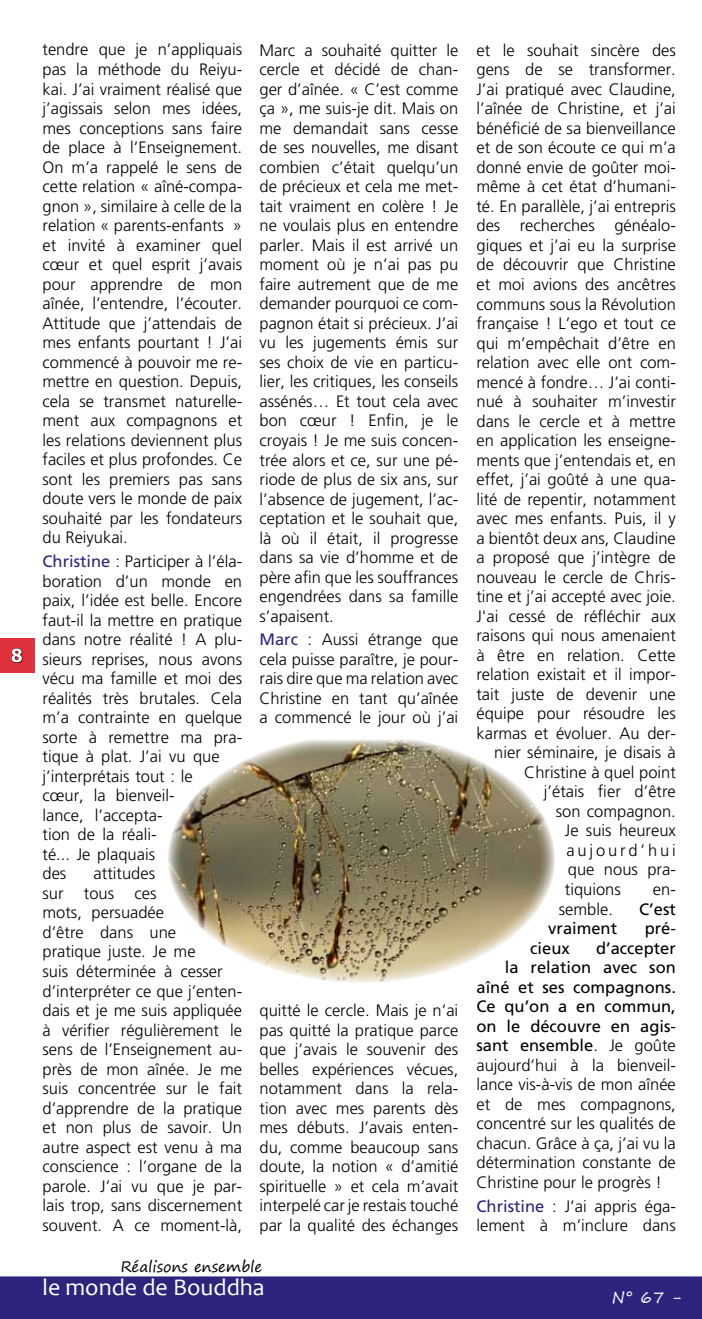
<style>
.page{position:relative;width:702px;height:1319px;background:#fff}
.page>*{position:absolute;margin:0;border:0;box-sizing:border-box;transform-origin:0 0}
.t1{font:24px "Candara";color:#fff}
.t2{font:700 18px "Tahoma";color:#fff}
.t3{font:300 16.5px/19.5px "Frutiger";color:#000;text-align:justify}
.t4{font:16.5px "Frutiger";color:#000}
.t5{font:300 16.5px "Frutiger";letter-spacing:.175em;color:#000}
.t6{font:16.5px "Segoe Print";color:#fff}
.t7{font:15px "Segoe Print";color:#000}
.s1{font-weight:400;color:#2d257d}
.s2{font-weight:300}
</style>
<div class="page">
<div style="left:0;top:1276px;width:702px;height:42px;background:#2d257d"></div>
<div style="left:0;top:638px;width:34px;height:34px;background:#de313b"></div>
<svg style="left:11px;top:648px;width:12px;height:15px"></svg>
<img style="left:168px;top:739px;width:387px;height:243px">
<p class="t2" style="left:11px;top:643px;width:13px">8</p>
<p class="t3" style="left:43px;top:40px;width:201px">tendre que je n’appliquais pas la méthode du Reiyu&shy;kai. J’ai vraiment réalisé que j’agissais selon mes idées, mes conceptions sans faire de place à l’Enseignement.<br>On m’a rappelé le sens de cette relation « aîné-compa&shy;gnon », similaire à celle de la relation « parents-enfants » et invité à examiner quel cœur et quel esprit j’avais pour apprendre de mon aînée, l’entendre, l’écouter.<br>Attitude que j’attendais de mes enfants pourtant ! J’ai commencé à pouvoir me re&shy;mettre en question. Depuis, cela se transmet naturelle&shy;ment aux compagnons et les relations deviennent plus faciles et plus profondes. Ce sont les premiers pas sans doute vers le monde de paix souhaité par les fondateurs du Reiyukai.</p>
<p class="t3" style="left:43px;top:551px;width:201px;text-align:left"><span class="s1">Christine</span> : Participer à l’éla&shy;boration d’un monde en paix, l’idée est belle. Encore faut-il la mettre en pratique dans notre réalité ! A plu&shy;sieurs reprises, nous avons vécu ma famille et moi des réalités très brutales. Cela m’a contrainte en quelque sorte à remettre ma pra&shy;tique à plat. J’ai vu que j’interprétais tout : le<br>cœur, la bienveil-<br>lance, l’accepta-<br>tion de la réali-<br>té... Je plaquais<br>des</p>
<p class="t3" style="left:43px;top:863px;width:201px;text-align:left;text-indent:51px">attitudes<br>sur tous ces<br>mots, persuadée<br>d’être dans une<br>pratique juste. Je me<br>suis déterminée à cesser d’interpréter ce que j’enten&shy;dais et je me suis appliquée à vérifier régulièrement le sens de l’Enseignement au&shy;près de mon aînée. Je me suis concentrée sur le fait d’apprendre de la pratique et non plus de savoir. Un autre aspect est venu à ma conscience : l’organe de la parole. J’ai vu que je par&shy;lais trop, sans discernement souvent. A ce moment-là,</p>
<p class="t3" style="left:259px;top:40px;width:200px">Marc a souhaité quitter le cercle et décidé de chan&shy;ger d’aînée. « C’est comme ça », me suis-je dit. Mais on me demandait sans cesse de ses nouvelles, me disant combien c’était quelqu’un de précieux et cela me met&shy;tait vraiment en colère ! Je ne voulais plus en entendre parler. Mais il est arrivé un moment où je n’ai pas pu faire autrement que de me demander pourquoi ce com&shy;pagnon était si précieux. J’ai vu les jugements émis sur ses choix de vie en particu&shy;lier, les critiques, les conseils assénés… Et tout cela avec bon cœur ! Enfin, je le croyais ! Je me suis concen&shy;trée alors et ce, sur une pé&shy;riode de plus de six ans, sur l’absence de jugement, l’ac&shy;ceptation et le souhait que, là où il était, il progresse dans sa vie d’homme et de père afin que les souffrances engendrées dans sa famille s’apaisent.</p>
<p class="t3" style="left:259px;top:629px;width:200px"><span class="s1">Marc</span> : Aussi étrange que cela puisse paraître, je pour&shy;rais dire que ma relation avec Christine en tant qu’aînée a commencé le jour où j’ai</p>
<p class="t3" style="left:259px;top:1000px;width:200px">quitté le cercle. Mais je n’ai pas quitté la pratique parce que j’avais le souvenir des belles expériences vécues, notamment dans la rela&shy;tion avec mes parents dès mes débuts. J’avais enten&shy;du, comme beaucoup sans doute, la notion « d’amitié spirituelle » et cela m’avait interpelé car je restais touché par la qualité des échanges</p>
<p class="t7" style="left:121px;top:1253px;width:143px">Réalisons ensemble</p>
<h1 class="t1" style="left:43px;top:1272px;width:224px">le monde de Bouddha</h1>
<p class="t3" style="left:476px;top:40px;width:201px">et le souhait sincère des</p>
<p class="t3" style="left:476px;top:60px;width:201px">gens de se transformer.</p>
<p class="t3" style="left:476px;top:79px;width:201px">J’ai pratiqué avec Claudine,</p>
<p class="t3" style="left:476px;top:99px;width:201px">l’aînée de Christine, et j’ai</p>
<p class="t3" style="left:476px;top:118px;width:201px">bénéficié de sa bienveillance</p>
<p class="t3" style="left:476px;top:138px;width:201px">et de son écoute ce qui m’a</p>
<p class="t3" style="left:476px;top:157px;width:201px">donné envie de goûter moi-</p>
<p class="t3" style="left:476px;top:177px;width:201px">même à cet état d’humani-</p>
<p class="t3" style="left:476px;top:196px;width:201px">té. En parallèle, j’ai entrepris</p>
<p class="t3" style="left:476px;top:216px;width:201px">des recherches généalo-</p>
<p class="t3" style="left:476px;top:235px;width:201px">giques et j’ai eu la surprise</p>
<p class="t3" style="left:476px;top:255px;width:201px">de découvrir que Christine</p>
<p class="t3" style="left:476px;top:274px;width:201px">et moi avions des ancêtres</p>
<p class="t3" style="left:476px;top:294px;width:201px">communs sous la Révolution</p>
<p class="t3" style="left:476px;top:313px;width:201px">française ! L’ego et tout ce</p>
<p class="t3" style="left:476px;top:333px;width:201px">qui m’empêchait d’être en</p>
<p class="t3" style="left:476px;top:352px;width:201px">relation avec elle ont com-</p>
<p class="t3" style="left:476px;top:372px;width:201px">mencé à fondre… J’ai conti-</p>
<p class="t3" style="left:476px;top:391px;width:201px">nué à souhaiter m’investir</p>
<p class="t3" style="left:476px;top:411px;width:201px">dans le cercle et à mettre</p>
<p class="t3" style="left:476px;top:430px;width:201px">en application les enseigne-</p>
<p class="t3" style="left:476px;top:450px;width:201px">ments que j’entendais et, en</p>
<p class="t3" style="left:476px;top:469px;width:201px">effet, j’ai goûté à une qua-</p>
<p class="t3" style="left:476px;top:489px;width:201px">lité de repentir, notamment</p>
<p class="t3" style="left:476px;top:508px;width:201px">avec mes enfants. Puis, il y</p>
<p class="t3" style="left:476px;top:528px;width:201px">a bientôt deux ans, Claudine</p>
<p class="t3" style="left:476px;top:547px;width:201px">a proposé que j’intègre de</p>
<p class="t3" style="left:476px;top:567px;width:201px">nouveau le cercle de Chris-</p>
<p class="t3" style="left:476px;top:586px;width:201px">tine et j’ai accepté avec joie.</p>
<p class="t3" style="left:476px;top:606px;width:201px">J'ai cessé de réfléchir aux</p>
<p class="t3" style="left:476px;top:625px;width:201px">raisons qui nous amenaient</p>
<p class="t3" style="left:476px;top:645px;width:201px">à être en relation. Cette</p>
<p class="t3" style="left:476px;top:664px;width:201px">relation existait et il impor-</p>
<p class="t3" style="left:476px;top:684px;width:201px">tait juste de devenir une</p>
<p class="t3" style="left:476px;top:703px;width:201px">équipe pour résoudre les</p>
<p class="t3" style="left:476px;top:723px;width:201px">karmas et évoluer. Au der-</p>
<p class="t3" style="left:494px;top:742px;width:183px">nier séminaire, je disais à</p>
<p class="t3" style="left:524px;top:762px;width:153px">Christine à quel point</p>
<p class="t3" style="left:544px;top:781px;width:133px">j’étais fier d’être</p>
<p class="t3" style="left:556px;top:801px;width:122px">son compagnon.</p>
<p class="t3" style="left:564px;top:820px;width:113px">Je suis heureux</p>
<p class="t5" style="left:566px;top:840px;width:111px">aujourd’hui</p>
<p class="t3" style="left:568px;top:859px;width:109px">que nous pra-</p>
<p class="t3" style="left:564px;top:879px;width:57px">tiquions</p>
<p class="t3" style="left:653px;top:879px;width:24px">en-</p>
<p class="t3" style="left:558px;top:898px;width:56px">semble.</p>
<p class="t4" style="left:639px;top:898px;width:38px">C’est</p>
<p class="t4" style="left:548px;top:918px;width:70px">vraiment</p>
<p class="t4" style="left:644px;top:918px;width:33px">pré-</p>
<p class="t4" style="left:530px;top:937px;width:41px">cieux</p>
<p class="t4" style="left:596px;top:937px;width:81px">d’accepter</p>
<p class="t4" style="left:505px;top:957px;width:173px">la relation avec son</p>
<p class="t4" style="left:476px;top:976px;width:201px">aîné et ses compagnons.</p>
<p class="t4" style="left:476px;top:996px;width:201px">Ce qu’on a en commun,</p>
<p class="t4" style="left:476px;top:1015px;width:201px">on le découvre en agis-</p>
<p class="t4" style="left:476px;top:1035px;width:201px">sant ensemble<span class="s2">. Je goûte</span></p>
<p class="t3" style="left:476px;top:1054px;width:201px">aujourd’hui à la bienveil-</p>
<p class="t3" style="left:476px;top:1074px;width:201px">lance vis-à-vis de mon aînée</p>
<p class="t3" style="left:476px;top:1093px;width:201px">et de mes compagnons,</p>
<p class="t3" style="left:476px;top:1113px;width:201px">concentré sur les qualités de</p>
<p class="t3" style="left:476px;top:1132px;width:201px">chacun. Grâce à ça, j’ai vu la</p>
<p class="t3" style="left:476px;top:1152px;width:201px">détermination constante de</p>
<p class="t3" style="left:476px;top:1171px;width:187px">Christine pour le progrès !</p>
<p class="t3" style="left:476px;top:1195px;width:201px"><span class="s1">Christine</span> : J’ai appris éga&shy;lement à m’inclure dans</p>
<p class="t6" style="left:612px;top:1282px;width:71px">N° 67 -</p>
</div>
